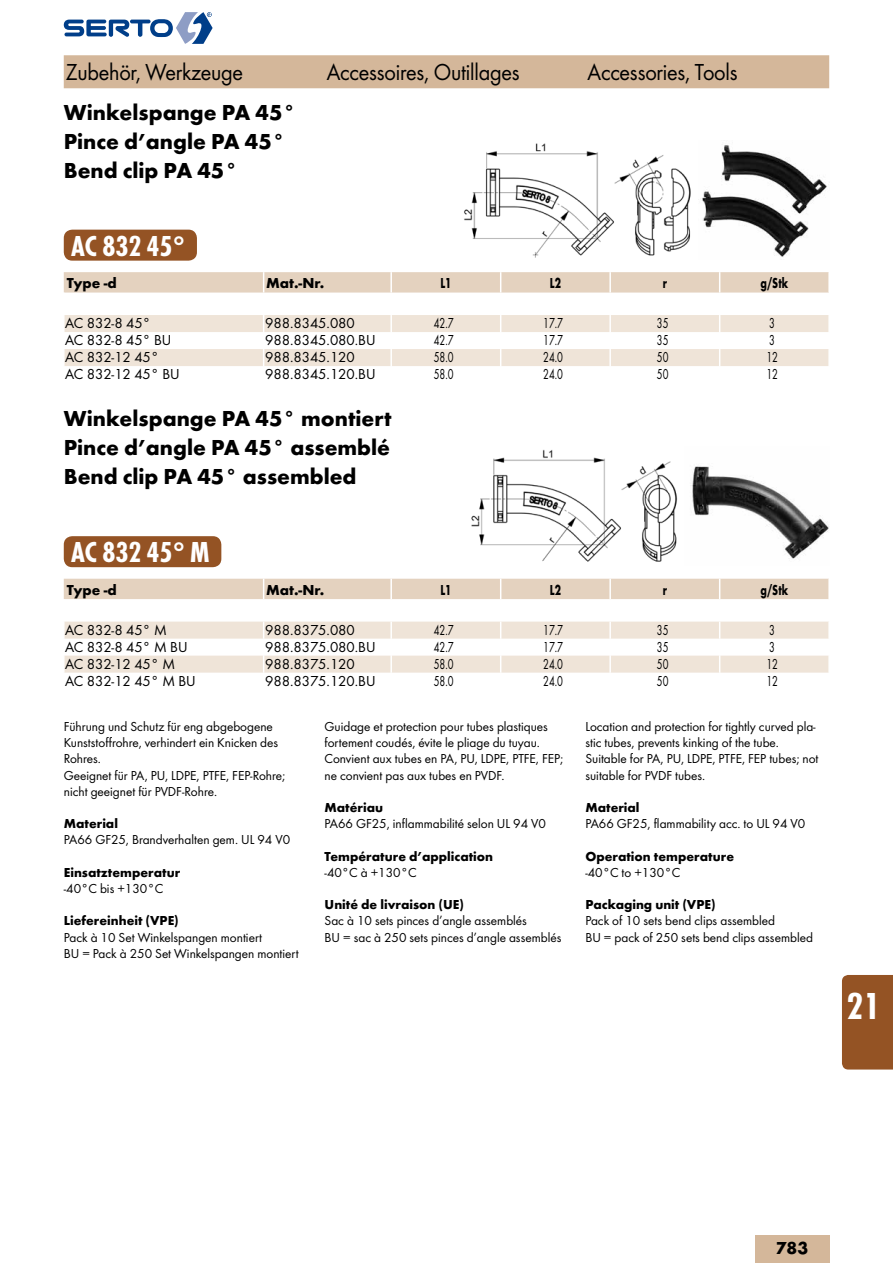
<style>
.page{position:relative;width:893px;height:1263px;background:#fff}
.page>*{position:absolute;margin:0;border:0;box-sizing:border-box;transform-origin:0 0}
.t1{font:700 39px "Futura Con";color:#fff}
.t2{font:700 30px "Futura Con";color:#fff}
.t3{font:24px "Futura Boo";letter-spacing:-.01em;color:#000;scale:.94 1}
.t4{font:700 22.5px/28.8px "Futura";color:#000}
.t5{font:700 18px "Futura";color:#000}
.t6{font:15px "Futura Boo";color:#000}
.t7{font:15px "Futura Boo";color:#000;scale:.7 1}
.t8{font:700 15px "Futura";color:#000}
.t9{font:700 15px "Futura";color:#000;scale:.7 1}
.t10{font:13.5px/16.2px "Futura Boo";color:#000}
.t11{font:700 13.5px "Futura";color:#000}
</style>
<div class="page">
<div style="left:63px;top:55px;width:767px;height:34px;background:#d4b79a"></div>
<svg style="left:64px;top:12px;width:149px;height:32px"></svg>
<svg style="left:63px;top:229px;width:766px;height:137px"></svg>
<hr style="left:828px;top:272px;width:2px;height:21px;background:#fff">
<img style="left:460px;top:143px;width:234px;height:116px">
<img style="left:698px;top:145px;width:131px;height:114px">
<div style="left:64px;top:230px;width:133px;height:31px;background:#945324;border-radius:9px"></div>
<svg style="left:63px;top:536px;width:766px;height:137px"></svg>
<hr style="left:828px;top:579px;width:2px;height:20px;background:#fff">
<img style="left:468px;top:449px;width:212px;height:117px">
<img style="left:685px;top:466px;width:144px;height:100px">
<div style="left:64px;top:536px;width:157px;height:31px;background:#945324;border-radius:9px"></div>
<div style="left:755px;top:1235px;width:74px;height:28px;background:#d4b79a"></div>
<div style="left:842px;top:975px;width:51px;height:94px;background:#945324"></div>
<h3 class="t3" style="left:66px;top:57px;width:190px">Zubehör, Werkzeuge</h3>
<h3 class="t3" style="left:327px;top:57px;width:207px">Accessoires, Outillages</h3>
<h3 class="t3" style="left:587px;top:57px;width:161px">Accessories, Tools</h3>
<h3 class="t4" style="left:64px;top:98px;width:234px">Winkelspange PA 45°<br>Pince d’angle PA 45°<br>Bend clip PA 45°</h3>
<h2 class="t2" style="left:71px;top:228px;width:116px">AC 832 45°</h2>
<p class="t8" style="left:67px;top:274px;width:51px">Type -d</p>
<p class="t8" style="left:266px;top:274px;width:60px">Mat.-Nr.</p>
<p class="t9" style="left:440px;top:274px;width:18px">L1</p>
<p class="t9" style="left:550px;top:274px;width:18px">L2</p>
<p class="t9" style="left:663px;top:274px;width:8px">r</p>
<p class="t9" style="left:761px;top:274px;width:41px">g/Stk</p>
<p class="t6" style="left:65px;top:314px;width:87px">AC 832-8 45°</p>
<p class="t6" style="left:265px;top:314px;width:91px">988.8345.080</p>
<p class="t7" style="left:434px;top:314px;width:30px">42.7</p>
<p class="t7" style="left:543px;top:314px;width:30px">17.7</p>
<p class="t7" style="left:657px;top:314px;width:18px">35</p>
<p class="t7" style="left:769px;top:314px;width:10px">3</p>
<p class="t6" style="left:65px;top:331px;width:108px">AC 832-8 45° BU</p>
<p class="t6" style="left:265px;top:331px;width:112px">988.8345.080.BU</p>
<p class="t7" style="left:434px;top:331px;width:30px">42.7</p>
<p class="t7" style="left:543px;top:331px;width:30px">17.7</p>
<p class="t7" style="left:657px;top:331px;width:18px">35</p>
<p class="t7" style="left:769px;top:331px;width:10px">3</p>
<p class="t6" style="left:65px;top:348px;width:95px">AC 832-12 45°</p>
<p class="t6" style="left:265px;top:348px;width:91px">988.8345.120</p>
<p class="t7" style="left:434px;top:348px;width:30px">58.0</p>
<p class="t7" style="left:543px;top:348px;width:30px">24.0</p>
<p class="t7" style="left:657px;top:348px;width:18px">50</p>
<p class="t7" style="left:766px;top:348px;width:18px">12</p>
<p class="t6" style="left:65px;top:365px;width:116px">AC 832-12 45° BU</p>
<p class="t6" style="left:265px;top:365px;width:112px">988.8345.120.BU</p>
<p class="t7" style="left:434px;top:365px;width:30px">58.0</p>
<p class="t7" style="left:543px;top:365px;width:30px">24.0</p>
<p class="t7" style="left:657px;top:365px;width:18px">50</p>
<p class="t7" style="left:766px;top:365px;width:18px">12</p>
<h3 class="t4" style="left:64px;top:404px;width:329px;text-align:justify">Winkelspange PA 45° montiert Pince d’angle PA 45° assemblé Bend clip PA 45° assembled</h3>
<h2 class="t2" style="left:71px;top:535px;width:140px">AC 832 45° M</h2>
<p class="t8" style="left:67px;top:580px;width:51px">Type -d</p>
<p class="t8" style="left:266px;top:580px;width:60px">Mat.-Nr.</p>
<p class="t9" style="left:440px;top:580px;width:18px">L1</p>
<p class="t9" style="left:550px;top:580px;width:18px">L2</p>
<p class="t9" style="left:663px;top:580px;width:8px">r</p>
<p class="t9" style="left:761px;top:580px;width:41px">g/Stk</p>
<p class="t6" style="left:65px;top:621px;width:103px">AC 832-8 45° M</p>
<p class="t6" style="left:265px;top:621px;width:91px">988.8375.080</p>
<p class="t7" style="left:434px;top:621px;width:30px">42.7</p>
<p class="t7" style="left:543px;top:621px;width:30px">17.7</p>
<p class="t7" style="left:657px;top:621px;width:18px">35</p>
<p class="t7" style="left:769px;top:621px;width:10px">3</p>
<p class="t6" style="left:65px;top:638px;width:124px">AC 832-8 45° M BU</p>
<p class="t6" style="left:265px;top:638px;width:112px">988.8375.080.BU</p>
<p class="t7" style="left:434px;top:638px;width:30px">42.7</p>
<p class="t7" style="left:543px;top:638px;width:30px">17.7</p>
<p class="t7" style="left:657px;top:638px;width:18px">35</p>
<p class="t7" style="left:769px;top:638px;width:10px">3</p>
<p class="t6" style="left:65px;top:655px;width:111px">AC 832-12 45° M</p>
<p class="t6" style="left:265px;top:655px;width:91px">988.8375.120</p>
<p class="t7" style="left:434px;top:655px;width:30px">58.0</p>
<p class="t7" style="left:543px;top:655px;width:30px">24.0</p>
<p class="t7" style="left:657px;top:655px;width:18px">50</p>
<p class="t7" style="left:766px;top:655px;width:18px">12</p>
<p class="t6" style="left:65px;top:672px;width:132px">AC 832-12 45° M BU</p>
<p class="t6" style="left:265px;top:672px;width:112px">988.8375.120.BU</p>
<p class="t7" style="left:434px;top:672px;width:30px">58.0</p>
<p class="t7" style="left:543px;top:672px;width:30px">24.0</p>
<p class="t7" style="left:657px;top:672px;width:18px">50</p>
<p class="t7" style="left:766px;top:672px;width:18px">12</p>
<p class="t10" style="left:64px;top:718px;width:223px">Führung und Schutz für eng abgebogene Kunststoffrohre, verhindert ein Knicken des Rohres.<br>Geeignet für PA, PU, LDPE, PTFE, FEP-Rohre; nicht geeignet für PVDF-Rohre.</p>
<p class="t11" style="left:64px;top:815px;width:56px">Material</p>
<p class="t10" style="left:64px;top:832px;width:228px">PA66 GF25, Brandverhalten gem. UL 94 V0</p>
<p class="t11" style="left:64px;top:864px;width:118px">Einsatztemperatur</p>
<p class="t10" style="left:64px;top:880px;width:101px">-40°C bis +130°C</p>
<p class="t11" style="left:64px;top:912px;width:117px">Liefereinheit (VPE)</p>
<p class="t10" style="left:64px;top:929px;width:236px">Pack à 10 Set Winkelspangen montiert<br>BU = Pack à 250 Set Winkelspangen montiert</p>
<p class="t10" style="left:325px;top:718px;width:240px">Guidage et protection pour tubes plastiques fortement coudés, évite le pliage du tuyau.<br>Convient aux tubes en PA, PU, LDPE, PTFE, FEP; ne convient pas aux tubes en PVDF.</p>
<p class="t11" style="left:325px;top:799px;width:60px">Matériau</p>
<p class="t10" style="left:325px;top:815px;width:223px">PA66 GF25, inflammabilité selon UL 94 V0</p>
<p class="t11" style="left:325px;top:848px;width:170px">Température d’application</p>
<p class="t10" style="left:325px;top:864px;width:93px">-40°C à +130°C</p>
<p class="t11" style="left:325px;top:896px;width:141px">Unité de livraison (UE)</p>
<p class="t10" style="left:325px;top:913px;width:238px">Sac à 10 sets pinces d’angle assemblés<br>BU = sac à 250 sets pinces d’angle assemblés</p>
<p class="t10" style="left:585px;top:718px;width:235px">Location and protection for tightly curved pla&shy;stic tubes, prevents kinking of the tube.<br>Suitable for PA, PU, LDPE, PTFE, FEP tubes; not suitable for PVDF tubes.</p>
<p class="t11" style="left:585px;top:799px;width:56px">Material</p>
<p class="t10" style="left:585px;top:815px;width:221px">PA66 GF25, flammability acc. to UL 94 V0</p>
<p class="t11" style="left:585px;top:848px;width:150px">Operation temperature</p>
<p class="t10" style="left:585px;top:864px;width:96px">-40°C to +130°C</p>
<p class="t11" style="left:585px;top:896px;width:132px">Packaging unit (VPE)</p>
<p class="t10" style="left:585px;top:913px;width:229px">Pack of 10 sets bend clips assembled<br>BU = pack of 250 sets bend clips assembled</p>
<h1 class="t1" style="left:847px;top:983px;width:35px">21</h1>
<h3 class="t5" style="left:776px;top:1237px;width:34px">783</h3>
</div>
